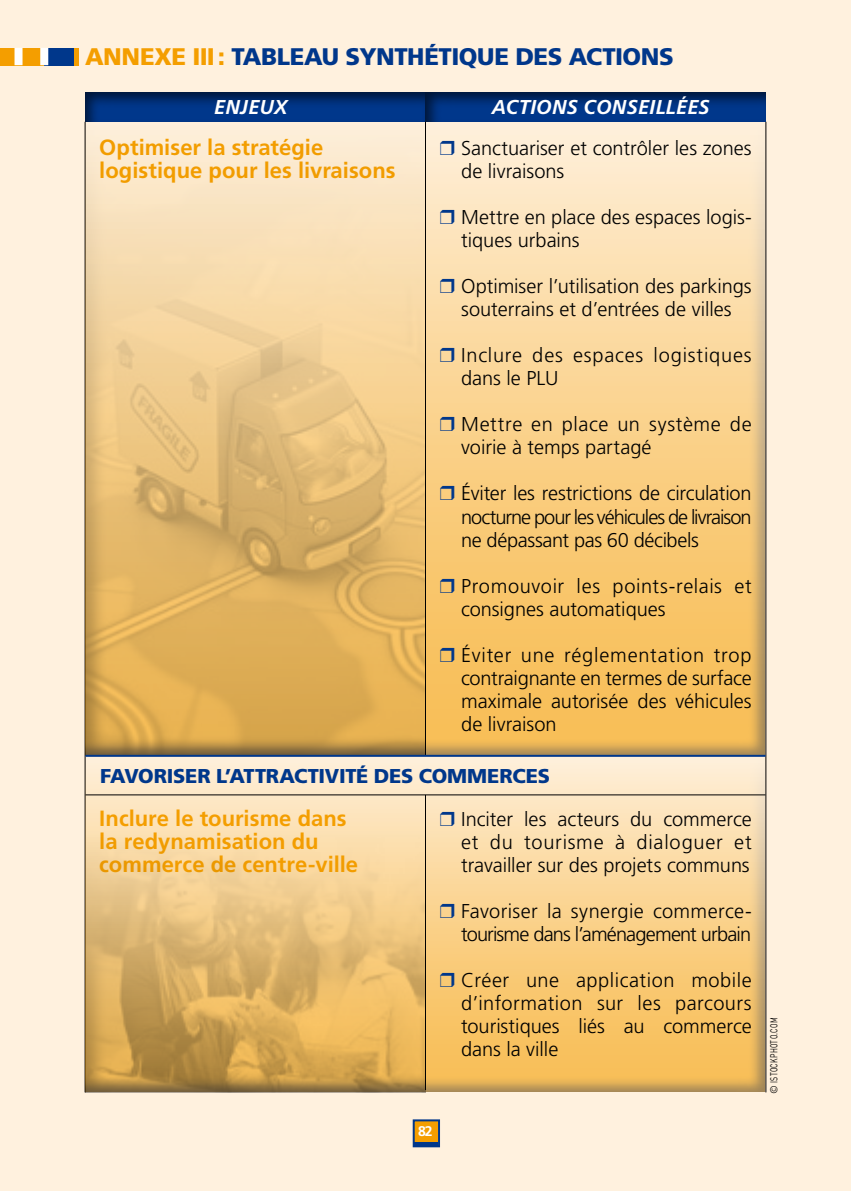
<style>
.page{position:relative;width:851px;height:1191px;background:#fff}
.page>*{position:absolute;margin:0;border:0;box-sizing:border-box;transform-origin:0 0}
.txtcourant{font:900 24px "Frutiger";letter-spacing:-.02em;color:#00378b}
.txtcourant-2{font:700 22px/23px "Frutiger";color:#f49e00}
.txtcourant-3{font:300 20px/23px "Frutiger";color:#000;text-align:justify}
.txtcourant-4{font:300 20px/23px "Frutiger";letter-spacing:-.035em;color:#000;text-align:right}
.txtcourant-5{font:300 20px/23px "Frutiger";letter-spacing:.02em;color:#000}
.txtcourant-6{font:300 20px/23px "Frutiger";letter-spacing:.025em;color:#000}
.txtcourant-7{font:300 20px/23px "Frutiger";letter-spacing:.04em;color:#000}
.txtcourant-8{font:900 20px "Frutiger";letter-spacing:-.01em;color:#00378b}
.txtcourant-9{font:italic 700 20px "Frutiger";letter-spacing:.015em;color:#fff}
.t1{font:700 14px "Frutiger";color:#fff}
.ABCD{font:10px "DIN";letter-spacing:.03em;color:#000}
.s1{color:#f49e00}
.s2{color:#00378b}
</style>
<div class="page">
<div style="left:0;top:0;width:850px;height:1191px;background:#fff1de"></div>
<div style="left:414px;top:1121px;width:24px;height:22px;background:#f49e00"></div>
<div style="left:414px;top:1142px;width:24px;height:5px;background:#00378b"></div>
<div style="left:412px;top:1119px;width:28px;height:28px;border:2px solid #00378b"></div>
<div style="left:84px;top:88px;width:344px;height:34px;background:#000;opacity:.6"></div>
<div style="left:423px;top:88px;width:346px;height:34px;background:#000;opacity:.6"></div>
<div style="left:84px;top:120px;width:682px;height:636px;background:#000;opacity:.6"></div>
<div style="left:84px;top:753px;width:682px;height:339px;background:#000;opacity:.6"></div>
<hr style="left:425px;top:795px;width:1px;height:295px;background:#000">
<div style="left:0;top:48px;width:74px;height:17px;background:#00378b"></div>
<hr style="left:74px;top:48px;width:4px;height:17px;background:#f49e00">
<div style="left:0;top:48px;width:44px;height:17px;background:#f49e00"></div>
<div style="left:40px;top:48px;width:8px;height:17px;background:#fff"></div>
<div style="left:15px;top:48px;width:8px;height:17px;background:#fff"></div>
<div style="left:84px;top:831px;width:343px;height:263px;background:#000;opacity:.75"></div>
<div style="left:84px;top:120px;width:343px;height:636px;background:#000;opacity:.75"></div>
<hr style="left:85px;top:755px;width:680px;height:2px;background:#00378b">
<hr style="left:85px;top:794px;width:680px;height:1px;background:#000">
<p class="txtcourant" style="left:85px;top:42px;width:590px"><span class="s1">ANNEXE III :</span> TABLEAU SYNTHÉTIQUE DES ACTIONS</p>
<p class="txtcourant-9" style="left:214px;top:95px;width:75px">ENJEUX</p>
<p class="txtcourant-9" style="left:491px;top:95px;width:219px">ACTIONS CONSEILLÉES</p>
<p class="txtcourant-2" style="left:99px;top:136px;width:298px">Optimiser la stratégie logistique pour les livraisons</p>
<p class="txtcourant-3" style="left:461px;top:137px;width:292px;text-indent:-21px"><span class="s2">❒</span> Sanctuariser et contrôler les zones de livraisons</p>
<p class="txtcourant-3" style="left:461px;top:206px;width:292px;text-indent:-21px"><span class="s2">❒</span> Mettre en place des espaces logis&shy;tiques urbains</p>
<p class="txtcourant-3" style="left:439px;top:275px;width:313px;text-align:center"><span class="s2">❒</span> Optimiser l’utilisation des parkings souterrains et d’entrées de villes</p>
<p class="txtcourant-7" style="left:461px;top:344px;width:292px;text-indent:-21px"><span class="s2">❒</span> Inclure des espaces logistiques dans le PLU</p>
<p class="txtcourant-6" style="left:461px;top:413px;width:292px;text-indent:-21px"><span class="s2">❒</span> Mettre en place un système de voirie à temps partagé</p>
<p class="txtcourant-3" style="left:461px;top:482px;width:292px;text-indent:-21px"><span class="s2">❒</span> Éviter les restrictions de circulation nocturne pour les véhicules de livraison ne dépassant pas 60 décibels</p>
<p class="txtcourant-5" style="left:461px;top:574px;width:292px;text-indent:-21px"><span class="s2">❒</span> Promouvoir les points-relais et consignes automatiques</p>
<p class="txtcourant-3" style="left:461px;top:643px;width:292px;text-indent:-21px"><span class="s2">❒</span> Éviter une réglementation trop contraignante en termes de surface maximale autorisée des véhicules de livraison</p>
<p class="txtcourant-8" style="left:100px;top:764px;width:451px">FAVORISER L’ATTRACTIVITÉ DES COMMERCES</p>
<p class="txtcourant-2" style="left:99px;top:807px;width:260px">Inclure le tourisme dans la redynamisation du commerce de centre-ville</p>
<p class="txtcourant-3" style="left:461px;top:808px;width:292px;text-indent:-21px"><span class="s2">❒</span> Inciter les acteurs du commerce et du tourisme à dialoguer et travailler sur des projets communs</p>
<p class="txtcourant-4" style="left:439px;top:900px;width:313px"><span class="s2">❒</span> Favoriser la synergie commerce&shy;tourisme dans l’aménagement urbain</p>
<p class="txtcourant-3" style="left:461px;top:969px;width:292px;text-indent:-21px"><span class="s2">❒</span> Créer une application mobile d’information sur les parcours touristiques liés au commerce dans la ville</p>
<p class="t1" style="left:418px;top:1123px;width:16px">82</p>
<p class="ABCD" style="left:767px;top:1093px;width:77px;rotate:-90deg">© ISTOCKPHOTO.COM</p>
</div>
